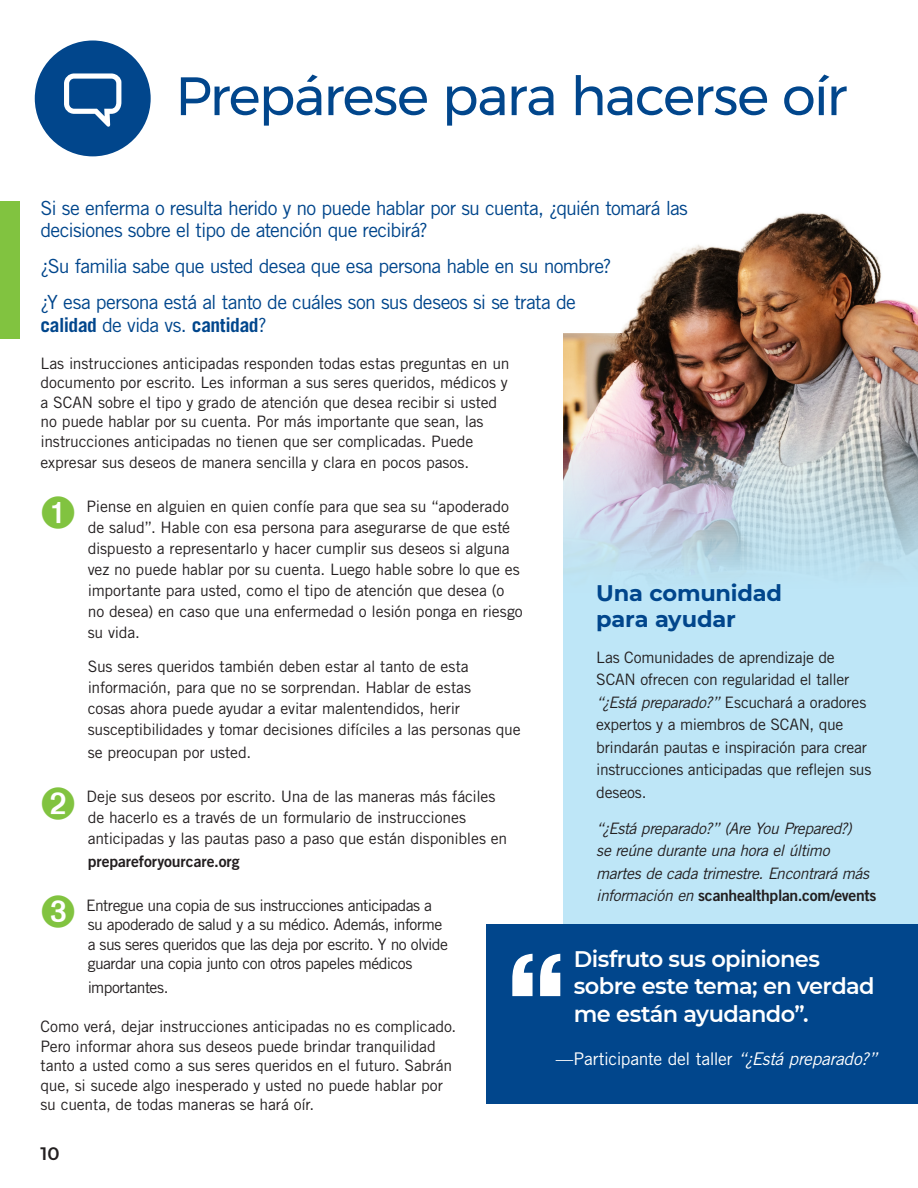
<style>
.page{position:relative;width:918px;height:1188px;background:#fff}
.page>*{position:absolute;margin:0;border:0;box-sizing:border-box;transform-origin:0 0}
.t1{font:54px "Montserrat";letter-spacing:-.03em;color:#01468c}
.t2{font:600 22.5px/27.9px "Montserrat";letter-spacing:-.03em;color:#fff}
.t3{font:700 22.5px/25.8px "Montserrat";letter-spacing:-.01em;color:#01468c}
.t4{font:19.5px/22.5px "Trade Gothic LT Std";letter-spacing:-.035em;color:#01468c}
.t5{font:600 18px "Montserrat";color:#231f20}
.t6{font:17.55px "Trade Gothic LT Std";letter-spacing:-.02em;color:#fff}
.Body{font:15.75px/21px "Trade Gothic LT Std";letter-spacing:-.01em;color:#231f20}
.Body-2{font:15.75px/19.5px "Trade Gothic LT Std";letter-spacing:-.035em;color:#231f20}
.Body-3{font:italic 15.75px/22.5px "Trade Gothic LT Std";letter-spacing:-.025em;color:#231f20}
.Body-4{font:15.75px "Trade Gothic LT Std Bd 2";color:#231f20}
.s1{font-weight:700}
.s2{font-style:italic}
.s3{font-family:"Trade Gothic LT Std Bd 2";font-style:normal}
</style>
<div class="page">
<div style="left:564px;top:165px;width:354px;height:760px;background:#bee6f7"></div>
<img style="left:564px;top:165px;width:354px;height:411px">
<div style="left:35px;top:41px;width:116px;height:115px;background:#01468c;border-radius:50%"></div>
<div style="left:486px;top:924px;width:432px;height:180px;background:#01468c"></div>
<svg style="left:512px;top:954px;width:48px;height:42px"></svg>
<svg style="left:64px;top:73px;width:57px;height:54px"></svg>
<img style="left:917px;top:165px;width:1px;height:182px">
<div style="left:0;top:201px;width:20px;height:138px;background:#81c340"></div>
<h1 class="t1" style="left:175px;top:55px;width:673px">Prepárese para hacerse oír</h1>
<h3 class="t4" style="left:40px;top:196px;width:649px">Si se enferma o resulta herido y no puede hablar por su cuenta, ¿quién tomará las decisiones sobre el tipo de atención que recibirá?</h3>
<h3 class="t4" style="left:40px;top:255px;width:573px">¿Su familia sabe que usted desea que esa persona hable en su nombre?</h3>
<h3 class="t4" style="left:40px;top:291px;width:537px">¿Y esa persona está al tanto de cuáles son sus deseos si se trata de <span class="s1">calidad</span> de vida vs. <span class="s1">cantidad</span>?</h3>
<p class="Body" style="left:40px;top:353px;width:471px;line-height:19.5px">Las instrucciones anticipadas responden todas estas preguntas en un documento por escrito. Les informan a sus seres queridos, médicos y a SCAN sobre el tipo y grado de atención que desea recibir si usted no puede hablar por su cuenta. Por más importante que sean, las instrucciones anticipadas no tienen que ser complicadas. Puede</p>
<p class="Body" style="left:40px;top:451px;width:430px">expresar sus deseos de manera sencilla y clara en pocos pasos.</p>
<p class="Body" style="left:87px;top:496px;width:437px">Piense en alguien en quien confíe para que sea su “apoderado de salud”. Hable con esa persona para asegurarse de que esté dispuesto a representarlo y hacer cumplir sus deseos si alguna vez no puede hablar por su cuenta. Luego hable sobre lo que es importante para usted, como el tipo de atención que desea (o no desea) en caso que una enfermedad o lesión ponga en riesgo su vida.</p>
<p class="Body" style="left:88px;top:656px;width:434px">Sus seres queridos también deben estar al tanto de esta información, para que no se sorprendan. Hablar de estas<br>cosas ahora puede ayudar a evitar malentendidos, herir susceptibilidades y tomar decisiones difíciles a las personas que</p>
<p class="Body" style="left:88px;top:742px;width:165px">se preocupan por usted.</p>
<p class="Body" style="left:87px;top:786px;width:422px">Deje sus deseos por escrito. Una de las maneras más fáciles de hacerlo es a través de un formulario de instrucciones anticipadas y las pautas paso a paso que están disponibles en</p>
<p class="Body-4" style="left:88px;top:851px;width:153px">prepareforyourcare.org</p>
<p class="Body-2" style="left:86px;top:895px;width:363px">Entregue una copia de sus instrucciones anticipadas a su apoderado de salud y a su médico. Además, informe a sus seres queridos que las deja por escrito. Y no olvide guardar una copia junto con otros papeles médicos</p>
<p class="Body-2" style="left:88px;top:977px;width:82px">importantes.</p>
<p class="Body" style="left:40px;top:1017px;width:417px;line-height:19.5px">Como verá, dejar instrucciones anticipadas no es complicado.<br>Pero informar ahora sus deseos puede brindar tranquilidad tanto a usted como a sus seres queridos en el futuro. Sabrán que, si sucede algo inesperado y usted no puede hablar por su cuenta, de todas maneras se hará oír.</p>
<p class="t5" style="left:40px;top:1140px;width:21px">10</p>
<h2 class="t3" style="left:596px;top:579px;width:187px">Una comunidad para ayudar</h2>
<p class="Body" style="left:596px;top:646px;width:277px;line-height:22.5px">Las Comunidades de aprendizaje de SCAN ofrecen con regularidad el taller <span class="s2">“¿Está preparado?”</span> Escuchará a oradores expertos y a miembros de SCAN, que brindarán pautas e inspiración para crear instrucciones anticipadas que reflejen sus deseos.</p>
<p class="Body-3" style="left:596px;top:817px;width:282px">“¿Está preparado?” (Are You Prepared?)<br>se reúne durante una hora el último martes de cada trimestre. Encontrará más información en <span class="s3">scanhealthplan.com/events</span></p>
<p class="t2" style="left:574px;top:944px;width:302px">Disfruto sus opiniones sobre este tema; en verdad me están ayudando”.</p>
<p class="t6" style="left:556px;top:1049px;width:323px">—Participante del taller <span class="s2">“¿Está preparado?”</span></p>
</div>
